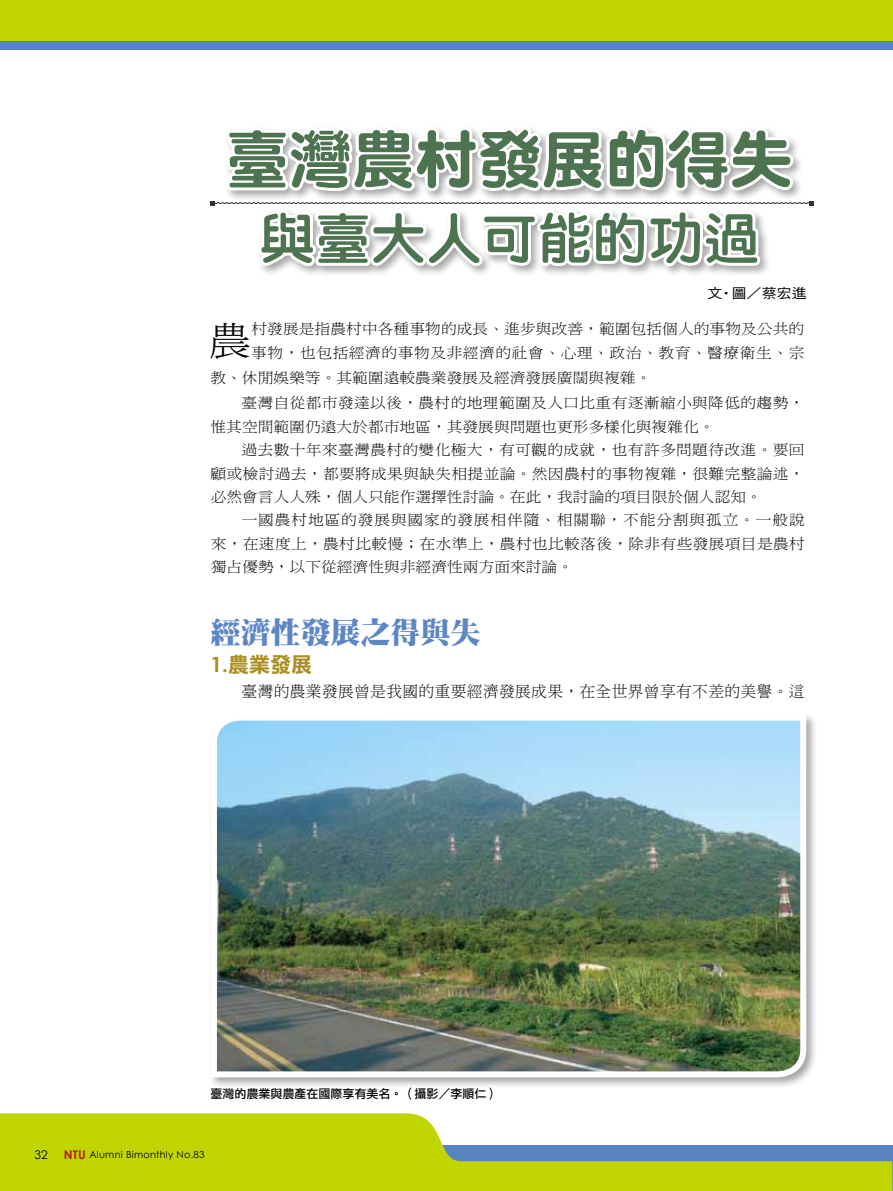
<style>
.page{position:relative;width:893px;height:1191px;background:#fff}
.page>*{position:absolute;margin:0;border:0;box-sizing:border-box;transform-origin:0 0}
.t1{font:63px "DF Yuan Std W9";color:#4e7351}
.t2{font:55.5px "DF Yuan Std W8";color:#4e7351}
.t3{font:39.3px "DF Ming Std W3";color:#000;scale:1.09 1}
.t4{font:30px "DF Ming Std W12";color:#5c86c5}
.t5{font:21px "DF Li Hei Std W7";color:#aa8f22}
.t6{font:15.75px "DF Ming Std W3";letter-spacing:.02em;color:#000}
.t7{font:14.55px "DF Ming Std W3";letter-spacing:.02em;color:#000;scale:1.09 1}
.t8{font:14.55px "DF Ming Std W3";color:#000;scale:1.09 1}
.t9{font:14.55px "DF Ming Std W3";letter-spacing:.055em;color:#000;scale:1.09 1}
.t10{font:13.5px "DF Hei Std W5";color:#000;scale:1.11 1}
.t11{font:12px "DF Li Hei Std W5";color:#000}
.t12{font:12px "Century Gothic";color:#000}
.t13{font:9.75px "Century Gothic";letter-spacing:.025em;color:#000}
.s1{font-family:"Century Gothic";font-weight:700}
.s2{font-weight:700;font-size:12px;color:#b81c22}
</style>
<div class="page">
<div style="left:0;top:0;width:892px;height:50px;background:#5883c1"></div>
<svg style="left:0;top:1113px;width:892px;height:78px;fill:#c1d600"></svg>
<div style="left:0;top:0;width:893px;height:40px;background:#c1d600"></div>
<div style="left:224px;top:125px;width:580px;height:152px;background:#000;opacity:.35"></div>
<div style="left:209px;top:712px;width:609px;height:376px;background:#000;opacity:.35"></div>
<img style="left:209px;top:712px;width:600px;height:368px">
<svg style="left:210px;top:125px;width:604px;height:146px"></svg>
<h1 class="t1" style="left:226px;top:125px;width:569px">臺灣農村發展的得失</h1>
<h2 class="t2" style="left:260px;top:208px;width:501px">與臺大人可能的功過</h2>
<p class="t10" style="left:707px;top:285px;width:91px">文‧圖／蔡宏進</p>
<h3 class="t3" style="left:209px;top:319px;width:41px">農</h3>
<p class="t7" style="left:251px;top:320px;width:509px">村發展是指農村中各種事物的成長、進步與改善，範圍包括個人的事物及公共的</p>
<p class="t7" style="left:251px;top:345px;width:509px">事物，也包括經濟的事物及非經濟的社會、心理、政治、教育、醫療衛生、宗</p>
<p class="t8" style="left:210px;top:370px;width:406px">教、休閒娛樂等。其範圍遠較農業發展及經濟發展廣闊與複雜。</p>
<p class="t7" style="left:241px;top:395px;width:518px">臺灣自從都市發達以後，農村的地理範圍及人口比重有逐漸縮小與降低的趨勢，</p>
<p class="t8" style="left:210px;top:418px;width:464px">惟其空間範圍仍遠大於都市地區，其發展與問題也更形多樣化與複雜化。</p>
<p class="t7" style="left:242px;top:442px;width:518px">過去數十年來臺灣農村的變化極大，有可觀的成就，也有許多問題待改進。要回</p>
<p class="t7" style="left:211px;top:465px;width:547px">顧或檢討過去，都要將成果與缺失相提並論。然因農村的事物複雜，很難完整論述，</p>
<p class="t8" style="left:211px;top:489px;width:507px">必然會言人人殊，個人只能作選擇性討論。在此，我討論的項目限於個人認知。</p>
<p class="t9" style="left:242px;top:512px;width:518px">一國農村地區的發展與國家的發展相伴隨、相關聯，不能分割與孤立。一般說</p>
<p class="t7" style="left:211px;top:536px;width:547px">來，在速度上，農村比較慢；在水準上，農村也比較落後，除非有些發展項目是農村</p>
<p class="t8" style="left:211px;top:559px;width:334px">獨占優勢，以下從經濟性與非經濟性兩方面來討論。</p>
<h3 class="t4" style="left:210px;top:616px;width:271px">經濟性發展之得與失</h3>
<h3 class="t5" style="left:210px;top:652px;width:103px"><span class="s1">1.</span>農業發展</h3>
<p class="t6" style="left:242px;top:683px;width:564px">臺灣的農業發展曾是我國的重要經濟發展成果，在全世界曾享有不差的美譽。這</p>
<p class="t11" style="left:210px;top:1087px;width:289px">臺灣的農業與農產在國際享有美名。（攝影／李順仁）</p>
<p class="t12" style="left:34px;top:1146px;width:15px">32</p>
<p class="t13" style="left:64px;top:1147px;width:142px"><span class="s2">NTU</span> Alumni Bimonthly No.83</p>
</div>
